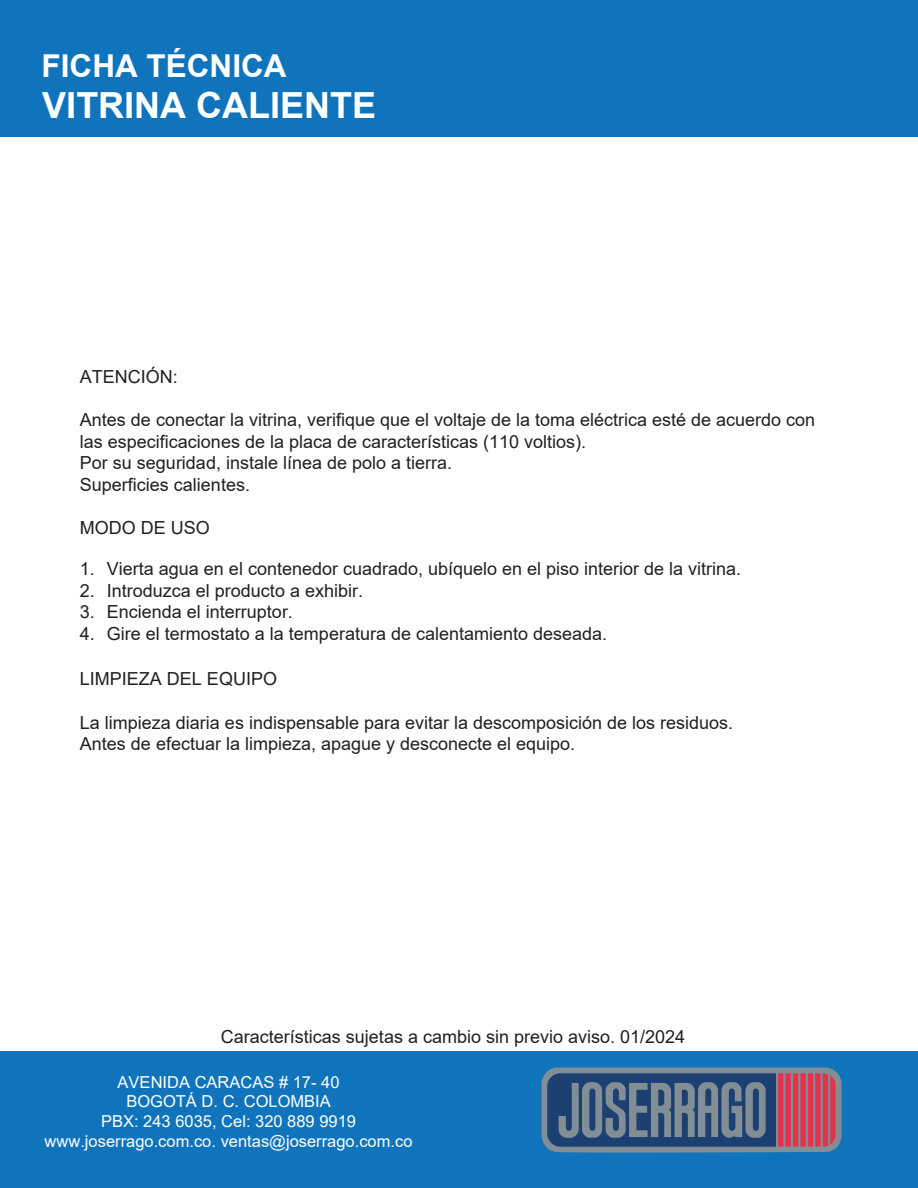
<style>
.page{position:relative;width:918px;height:1188px;background:#fff}
.page>*{position:absolute;margin:0;border:0;box-sizing:border-box;transform-origin:0 0}
.t1{font:700 36px "Arial";color:#fff}
.t2{font:700 31.5px "Arial";color:#fff}
.t3{font:18px/21.6px "Arial";color:#231f20}
.t4{font:16.5px/19.8px "Arial";color:#fff;text-align:center}
</style>
<div class="page">
<div style="left:0;top:1052px;width:918px;height:136px;background:#1074bc"></div>
<div style="left:0;top:0;width:918px;height:136px;background:#1074bc"></div>
<svg style="left:542px;top:1068px;width:300px;height:85px;background:#676580"></svg>
<h2 class="t2" style="left:42px;top:43px;width:246px">FICHA TÉCNICA</h2>
<h1 class="t1" style="left:42px;top:80px;width:336px">VITRINA CALIENTE</h1>
<p class="t3" style="left:80px;top:366px;width:100px">ATENCIÓN:</p>
<p class="t3" style="left:80px;top:409px;width:737px">Antes de conectar la vitrina, verifique que el voltaje de la toma eléctrica esté de acuerdo con las especificaciones de la placa de características (110 voltios).<br>Por su seguridad, instale línea de polo a tierra.<br>Superficies calientes.</p>
<p class="t3" style="left:80px;top:517px;width:132px">MODO DE USO</p>
<p class="t3" style="left:80px;top:558px;width:663px">1. Vierta agua en el contenedor cuadrado, ubíquelo en el piso interior de la vitrina.</p>
<p class="t3" style="left:80px;top:580px;width:285px">2. Introduzca el producto a exhibir.</p>
<p class="t3" style="left:80px;top:601px;width:215px">3. Encienda el interruptor.</p>
<p class="t3" style="left:80px;top:623px;width:529px">4. Gire el termostato a la temperatura de calentamiento deseada.</p>
<p class="t3" style="left:80px;top:668px;width:199px">LIMPIEZA DEL EQUIPO</p>
<p class="t3" style="left:80px;top:711px;width:655px">La limpieza diaria es indispensable para evitar la descomposición de los residuos.<br>Antes de efectuar la limpieza, apague y desconecte el equipo.</p>
<p class="t3" style="left:221px;top:1026px;width:466px">Características sujetas a cambio sin previo aviso. 01/2024</p>
<p class="t4" style="left:45px;top:1072px;width:369px">AVENIDA CARACAS # 17- 40<br>BOGOTÁ D. C. COLOMBIA<br>PBX: 243 6035, Cel: 320 889 9919 www.joserrago.com.co. ventas@joserrago.com.co</p>
</div>
